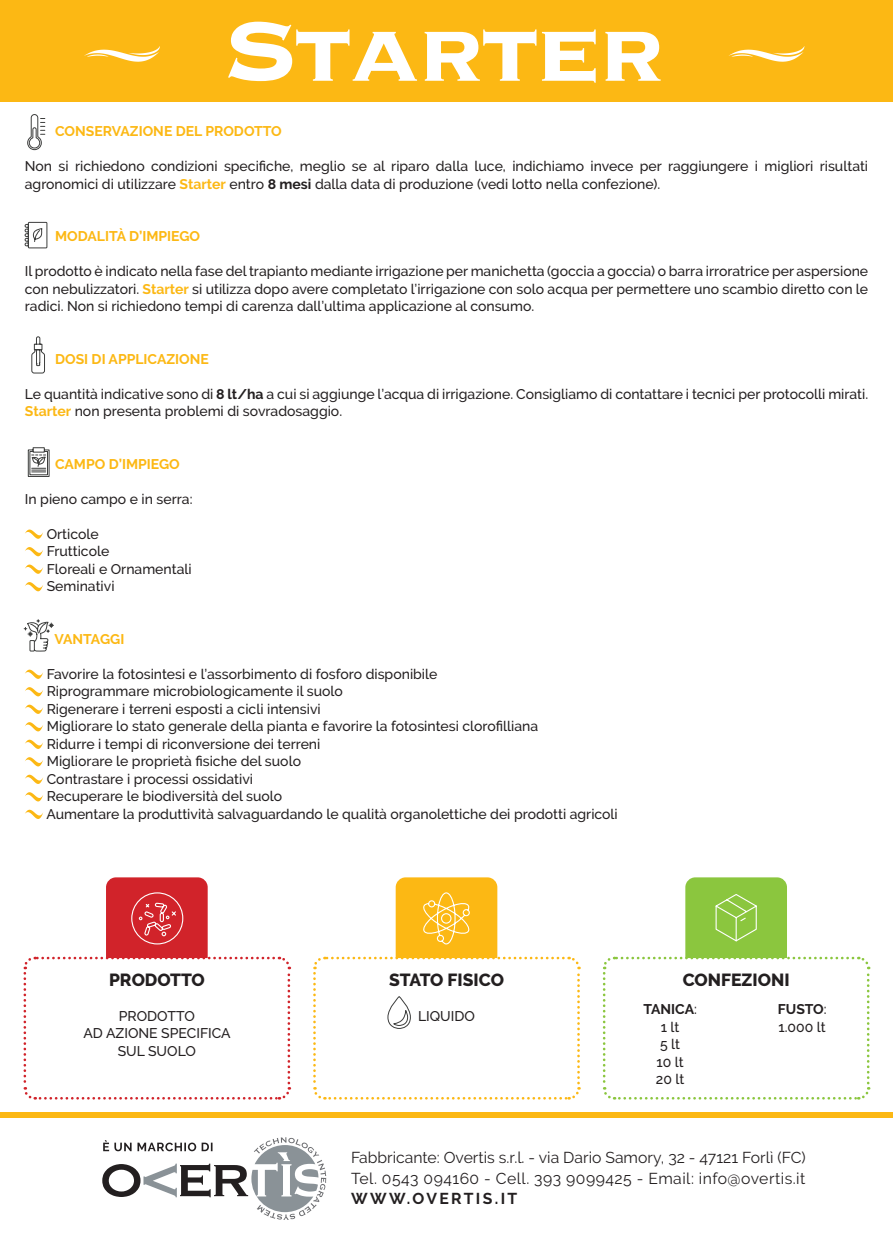
<style>
.page{position:relative;width:893px;height:1241px;background:#fff}
.page>*{position:absolute;margin:0;border:0;box-sizing:border-box;transform-origin:0 0}
.t1{font:700 110.95px "Copperplate";letter-spacing:-.05em;color:#fff}
.t2{font:800 17.5px "Raleway";color:#231f20}
.t3{font:15.75px/20.3px "Raleway";color:#231f20}
.t4{font:700 15.75px "Raleway";letter-spacing:.15em;color:#231f20}
.t5{font:500 14px/17.5px "Raleway";color:#231f20}
.t6{font:700 14px "Raleway";color:#fcb814}
.s1{font-weight:700;color:#fcb814}
.s2{font-weight:700}
</style>
<div class="page">
<div style="left:0;top:1112px;width:893px;height:5px;background:#fcb814"></div>
<svg style="left:102px;top:1137px;width:224px;height:82px"></svg>
<div style="left:0;top:0;width:893px;height:102px;background:#fcb814"></div>
<svg style="left:729px;top:47px;width:75px;height:15px"></svg>
<svg style="left:84px;top:46px;width:76px;height:16px"></svg>
<div style="left:106px;top:877px;width:102px;height:92px;background:#d1232a;border-radius:10px"></div>
<div style="left:396px;top:877px;width:101px;height:92px;background:#fcb814;border-radius:10px"></div>
<div style="left:685px;top:877px;width:102px;height:92px;background:#8bc63e;border-radius:10px"></div>
<svg style="left:25px;top:529px;width:18px;height:9px"></svg>
<svg style="left:25px;top:547px;width:18px;height:9px"></svg>
<svg style="left:25px;top:564px;width:18px;height:9px"></svg>
<svg style="left:25px;top:582px;width:18px;height:9px"></svg>
<svg style="left:25px;top:669px;width:18px;height:9px"></svg>
<svg style="left:25px;top:687px;width:18px;height:9px"></svg>
<svg style="left:25px;top:704px;width:18px;height:9px"></svg>
<svg style="left:25px;top:722px;width:18px;height:9px"></svg>
<svg style="left:25px;top:739px;width:18px;height:9px"></svg>
<svg style="left:25px;top:757px;width:18px;height:9px"></svg>
<svg style="left:25px;top:774px;width:18px;height:9px"></svg>
<svg style="left:25px;top:792px;width:18px;height:9px"></svg>
<svg style="left:25px;top:809px;width:18px;height:9px"></svg>
<svg style="left:23px;top:955px;width:269px;height:145px"></svg>
<svg style="left:602px;top:955px;width:269px;height:145px"></svg>
<svg style="left:715px;top:894px;width:42px;height:47px"></svg>
<svg style="left:423px;top:892px;width:47px;height:52px"></svg>
<svg style="left:313px;top:955px;width:268px;height:145px"></svg>
<svg style="left:131px;top:892px;width:53px;height:52px"></svg>
<svg style="left:31px;top:336px;width:14px;height:38px"></svg>
<svg style="left:28px;top:447px;width:22px;height:30px"></svg>
<svg style="left:23px;top:619px;width:31px;height:32px"></svg>
<svg style="left:27px;top:114px;width:19px;height:36px"></svg>
<svg style="left:25px;top:222px;width:22px;height:26px"></svg>
<h1 class="t1" style="left:223px;top:-22px;width:443px">Starter</h1>
<p class="t6" style="left:55px;top:123px;width:228px">CONSERVAZIONE DEL PRODOTTO</p>
<p class="t5" style="left:25px;top:157px;width:845px">Non si richiedono condizioni specifiche, meglio se al riparo dalla luce, indichiamo invece per raggiungere i migliori risultati agronomici di utilizzare <span class="s1">Starter</span> entro <span class="s2">8 mesi</span> dalla data di produzione (vedi lotto nella confezione).</p>
<p class="t6" style="left:55px;top:228px;width:147px">MODALITÀ D’IMPIEGO</p>
<p class="t5" style="left:25px;top:262px;width:845px;text-align:justify">Il prodotto è indicato nella fase del trapianto mediante irrigazione per manichetta (goccia a goccia) o barra irroratrice per aspersione con nebulizzatori. <span class="s1">Starter</span> si utilizza dopo avere completato l’irrigazione con solo acqua per permettere uno scambio diretto con le radici. Non si richiedono tempi di carenza dall’ultima applicazione al consumo.</p>
<p class="t6" style="left:55px;top:351px;width:155px">DOSI DI APPLICAZIONE</p>
<p class="t5" style="left:25px;top:385px;width:845px">Le quantità indicative sono di <span class="s2">8 lt/ha</span> a cui si aggiunge l’acqua di irrigazione. Consigliamo di contattare i tecnici per protocolli mirati.<br><span class="s1">Starter</span> non presenta problemi di sovradosaggio.</p>
<p class="t6" style="left:55px;top:456px;width:126px">CAMPO D’IMPIEGO</p>
<p class="t5" style="left:25px;top:490px;width:169px">In pieno campo e in serra:</p>
<p class="t5" style="left:47px;top:525px;width:146px">Orticole<br>Frutticole<br>Floreali e Ornamentali<br>Seminativi</p>
<p class="t6" style="left:55px;top:631px;width:71px">VANTAGGI</p>
<p class="t5" style="left:46px;top:665px;width:573px">Favorire la fotosintesi e l’assorbimento di fosforo disponibile<br>Riprogrammare microbiologicamente il suolo<br>Rigenerare i terreni esposti a cicli intensivi<br>Migliorare lo stato generale della pianta e favorire la fotosintesi clorofilliana<br>Ridurre i tempi di riconversione dei terreni<br>Migliorare le proprietà fisiche del suolo<br>Contrastare i processi ossidativi<br>Recuperare le biodiversità del suolo<br>Aumentare la produttività salvaguardando le qualità organolettiche dei prodotti agricoli</p>
<p class="t2" style="left:109px;top:969px;width:97px">PRODOTTO</p>
<p class="t5" style="left:83px;top:1006px;width:149px;text-align:center">PRODOTTO<br>AD AZIONE SPECIFICA<br>SUL SUOLO</p>
<p class="t2" style="left:389px;top:969px;width:116px">STATO FISICO</p>
<p class="t5" style="left:418px;top:1006px;width:58px">LIQUIDO</p>
<p class="t2" style="left:683px;top:969px;width:108px">CONFEZIONI</p>
<p class="t5" style="left:643px;top:1000px;width:55px;text-align:center"><span class="s2">TANICA</span>:<br>1 lt<br>5 lt<br>10 lt<br>20 lt</p>
<p class="t5" style="left:778px;top:1000px;width:50px"><span class="s2">FUSTO</span>:<br>1.000 lt</p>
<p class="t3" style="left:351px;top:1147px;width:456px">Fabbricante: Overtis s.r.l. - via Dario Samory, 32 - 47121 Forlì (FC)<br>Tel. 0543 094160 - Cell. 393 9099425 - Email: info@overtis.it</p>
<p class="t4" style="left:351px;top:1189px;width:168px">WWW.OVERTIS.IT</p>
</div>
